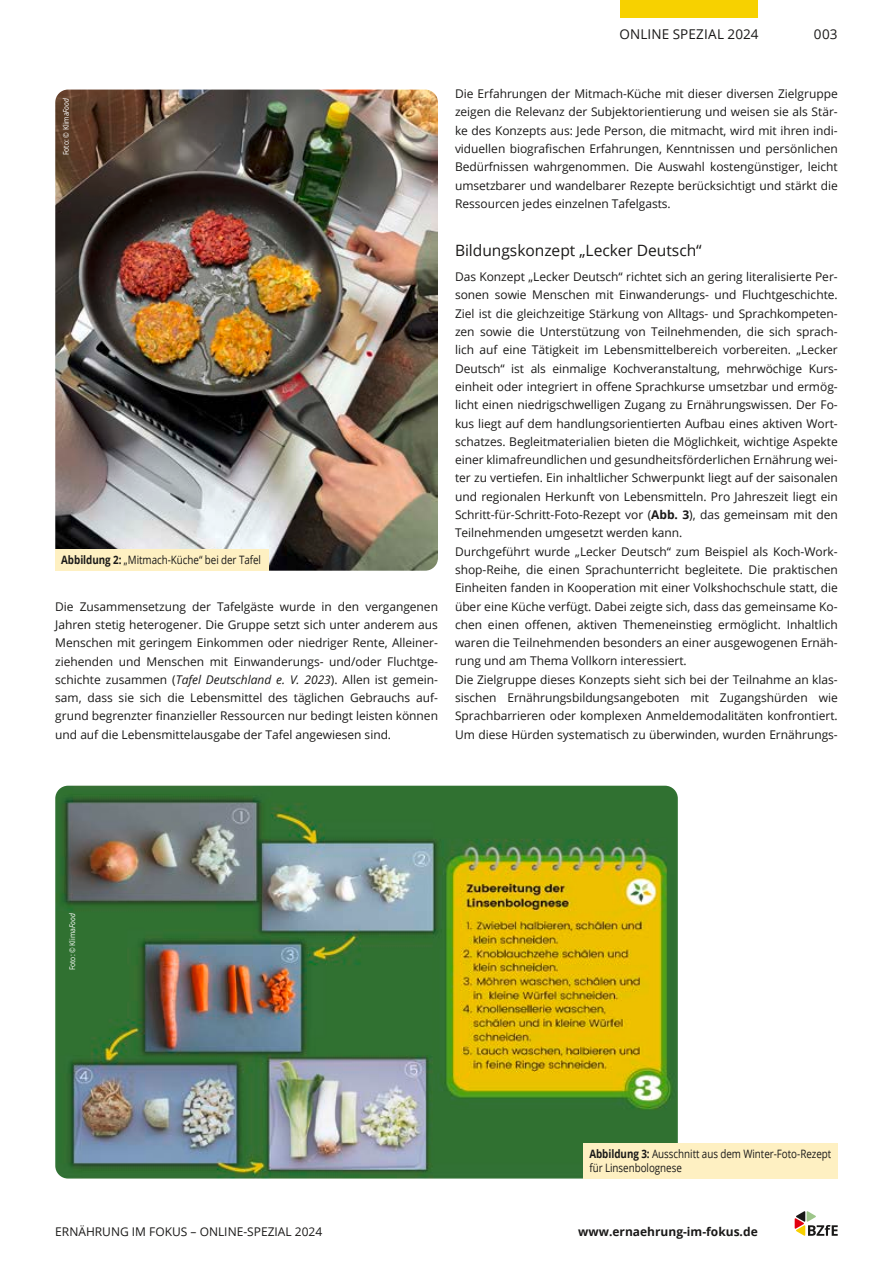
<style>
.page{position:relative;width:893px;height:1263px;background:#fff}
.page>*{position:absolute;margin:0;border:0;box-sizing:border-box;transform-origin:0 0}
.t1{font:15.6px "Open Sans";letter-spacing:-.005em;color:#1a1918}
.t2{font:13.5px "Open Sans";letter-spacing:.01em;color:#1a1918}
.t3{font:12px/18.3px "Open Sans";letter-spacing:-.005em;color:#1a1918;text-align:justify}
.t4{font:700 12px "Open Sans";color:#1a1918}
.t5{font:11.55px/13.8px "Open Sans";letter-spacing:-.005em;color:#1a1918;scale:.85 1}
.t6{font:7.8px "Open Sans";letter-spacing:-.005em;color:#fff;scale:.87 1}
.s1{font-style:italic}
.s2{font-weight:700}
</style>
<div class="page">
<div style="left:621px;top:0;width:137px;height:18px;background:#f7d100"></div>
<svg style="left:795px;top:1211px;width:43px;height:25px"></svg>
<img style="left:55px;top:786px;width:623px;height:392px">
<div style="left:583px;top:1143px;width:255px;height:35px;background:#fef0c2"></div>
<img style="left:55px;top:90px;width:383px;height:481px">
<div style="left:55px;top:549px;width:213px;height:22px;background:#fef0c2"></div>
<p class="t2" style="left:619px;top:25px;width:141px">ONLINE SPEZIAL 2024</p>
<p class="t2" style="left:814px;top:25px;width:25px">003</p>
<p class="t6" style="left:61px;top:155px;width:67px;rotate:-90deg">Foto: © Klima<span class="s1">Food</span></p>
<p class="t5" style="left:61px;top:552px;width:237px"><span class="s2">Abbildung 2:</span> „Mitmach-Küche“ bei der Tafel</p>
<p class="t3" style="left:55px;top:597px;width:384px">Die Zusammensetzung der Tafelgäste wurde in den vergangenen Jahren stetig heterogener. Die Gruppe setzt sich unter anderem aus Menschen mit geringem Einkommen oder niedriger Rente, Alleiner&shy;ziehenden und Menschen mit Einwanderungs- und/oder Fluchtge&shy;schichte zusammen (<span class="s1">Tafel Deutschland e. V. 2023</span>). Allen ist gemein&shy;sam, dass sie sich die Lebensmittel des täglichen Gebrauchs auf&shy;grund begrenzter finanzieller Ressourcen nur bedingt leisten können und auf die Lebensmittelausgabe der Tafel angewiesen sind.</p>
<p class="t3" style="left:455px;top:84px;width:384px">Die Erfahrungen der Mitmach-Küche mit dieser diversen Zielgruppe zeigen die Relevanz der Subjektorientierung und weisen sie als Stär&shy;ke des Konzepts aus: Jede Person, die mitmacht, wird mit ihren indi&shy;viduellen biografischen Erfahrungen, Kenntnissen und persönlichen Bedürfnissen wahrgenommen. Die Auswahl kostengünstiger, leicht umsetzbarer und wandelbarer Rezepte berücksichtigt und stärkt die Ressourcen jedes einzelnen Tafelgasts.</p>
<h1 class="t1" style="left:455px;top:240px;width:248px">Bildungskonzept „Lecker Deutsch“</h1>
<p class="t3" style="left:455px;top:267px;width:384px;text-align:left">Das Konzept „Lecker Deutsch“ richtet sich an gering literalisierte Per&shy;sonen sowie Menschen mit Einwanderungs- und Fluchtgeschichte.<br>Ziel ist die gleichzeitige Stärkung von Alltags- und Sprachkompeten&shy;zen sowie die Unterstützung von Teilnehmenden, die sich sprach&shy;lich auf eine Tätigkeit im Lebensmittelbereich vorbereiten. „Lecker Deutsch“ ist als einmalige Kochveranstaltung, mehrwöchige Kurs&shy;einheit oder integriert in offene Sprachkurse umsetzbar und ermög&shy;licht einen niedrigschwelligen Zugang zu Ernährungswissen. Der Fo&shy;kus liegt auf dem handlungsorientierten Aufbau eines aktiven Wort&shy;schatzes. Begleitmaterialien bieten die Möglichkeit, wichtige Aspekte einer klimafreundlichen und gesundheitsförderlichen Ernährung wei&shy;ter zu vertiefen. Ein inhaltlicher Schwerpunkt liegt auf der saisonalen und regionalen Herkunft von Lebensmitteln. Pro Jahreszeit liegt ein Schritt-für-Schritt-Foto-Rezept vor (<span class="s2">Abb. 3</span>), das gemeinsam mit den Teilnehmenden umgesetzt werden kann.<br>Durchgeführt wurde „Lecker Deutsch“ zum Beispiel als Koch-Work&shy;shop-Reihe, die einen Sprachunterricht begleitete. Die praktischen Einheiten fanden in Kooperation mit einer Volkshochschule statt, die über eine Küche verfügt. Dabei zeigte sich, dass das gemeinsame Ko&shy;chen einen offenen, aktiven Themeneinstieg ermöglicht. Inhaltlich waren die Teilnehmenden besonders an einer ausgewogenen Ernäh&shy;rung und am Thema Vollkorn interessiert.<br>Die Zielgruppe dieses Konzepts sieht sich bei der Teilnahme an klas&shy;sischen Ernährungsbildungsangeboten mit Zugangshürden wie Sprachbarrieren oder komplexen Anmeldemodalitäten konfrontiert.<br>Um diese Hürden systematisch zu überwinden, wurden Ernährungs-</p>
<p class="t6" style="left:67px;top:970px;width:67px;rotate:-90deg">Foto: © Klima<span class="s1">Food</span></p>
<p class="t5" style="left:589px;top:1146px;width:286px"><span class="s2">Abbildung 3:</span> Ausschnitt aus dem Winter-Foto-Rezept für Linsenbolognese</p>
<p class="t3" style="left:55px;top:1222px;width:269px">ERNÄHRUNG IM FOKUS – ONLINE-SPEZIAL 2024</p>
<p class="t4" style="left:578px;top:1223px;width:181px">www.ernaehrung-im-fokus.de</p>
</div>
